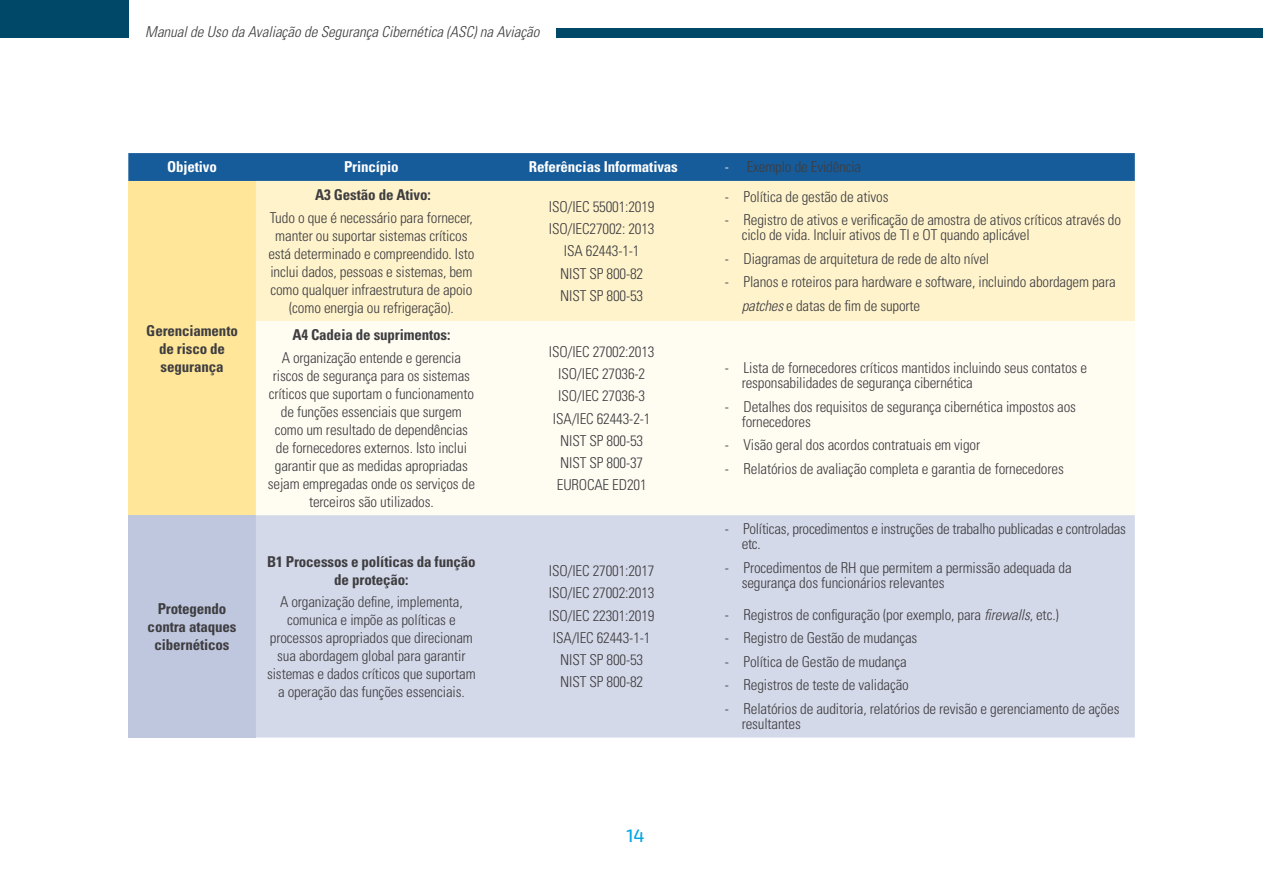
<style>
.page{position:relative;width:1263px;height:893px;background:#fff}
.page>*{position:absolute;margin:0;border:0;box-sizing:border-box;transform-origin:0 0}
.t1{font:500 18px "Exo 2";color:#00a7e3}
.t2{font:300 condensed 15px/18px "Univers LT Std";letter-spacing:-.01em;color:#3e3d40}
.t3{font:700 condensed 15px/18px "Univers LT Std";letter-spacing:-.01em;color:#3e3d40;text-align:center}
.t4{font:italic 300 condensed 15px "Univers LT Std";color:#3e3d40}
.t5{font:700 condensed 15px "Univers LT Std";letter-spacing:-.01em;color:#fff}
.s1{color:#fff}
.s2{font-style:italic}
</style>
<div class="page">
<div style="left:0;top:0;width:128px;height:38px;background:#004867"></div>
<div style="left:556px;top:29px;width:707px;height:9px;background:#004867"></div>
<svg style="left:128px;top:153px;width:1007px;height:28px;background:#175b9a"></svg>
<div style="left:128px;top:181px;width:128px;height:334px;background:#ffe699"></div>
<div style="left:256px;top:181px;width:879px;height:140px;background:#fff3cc"></div>
<div style="left:256px;top:321px;width:879px;height:194px;background:#fffcf2"></div>
<div style="left:128px;top:515px;width:128px;height:222px;background:#bfc7df"></div>
<div style="left:256px;top:515px;width:879px;height:222px;background:#d4d9e9"></div>
<p class="t4" style="left:145px;top:23px;width:396px">Manual de Uso da Avaliação de Segurança Cibernética (ASC) na Aviação</p>
<p class="t5" style="left:167px;top:158px;width:51px">Objetivo</p>
<p class="t5" style="left:344px;top:158px;width:56px">Princípio</p>
<p class="t5" style="left:529px;top:158px;width:151px">Referências Informativas</p>
<p class="t2" style="left:725px;top:158px;width:138px"><span class="s1">-</span> Exemplo de Evidência</p>
<p class="t3" style="left:146px;top:321px;width:93px">Gerenciamento de risco de segurança</p>
<p class="t3" style="left:148px;top:599px;width:90px">Protegendo contra ataques cibernéticos</p>
<p class="t3" style="left:315px;top:186px;width:117px">A3 Gestão de Ativo:</p>
<p class="t2" style="left:268px;top:208px;width:208px;text-align:center">Tudo o que é necessário para fornecer, manter ou suportar sistemas críticos está determinado e compreendido. Isto inclui dados, pessoas e sistemas, bem como qualquer infraestrutura de apoio (como energia ou refrigeração).</p>
<p class="t2" style="left:549px;top:196px;width:107px;line-height:22.2px;text-align:center">ISO/IEC 55001:2019<br>ISO/IEC27002: 2013<br>ISA 62443-1-1<br>NIST SP 800-82<br>NIST SP 800-53</p>
<p class="t3" style="left:292px;top:326px;width:160px">A4 Cadeia de suprimentos:</p>
<p class="t2" style="left:268px;top:348px;width:209px;text-align:center">A organização entende e gerencia riscos de segurança para os sistemas críticos que suportam o funcionamento de funções essenciais que surgem como um resultado de dependências de fornecedores externos. Isto inclui garantir que as medidas apropriadas sejam empregadas onde os serviços de terceiros são utilizados.</p>
<p class="t2" style="left:549px;top:340px;width:107px;line-height:22.2px;text-align:center">ISO/IEC 27002:2013<br>ISO/IEC 27036-2<br>ISO/IEC 27036-3<br>ISA/IEC 62443-2-1<br>NIST SP 800-53<br>NIST SP 800-37<br>EUROCAE ED201</p>
<p class="t3" style="left:267px;top:552px;width:210px">B1 Processos e políticas da função de proteção:</p>
<p class="t2" style="left:267px;top:593px;width:210px;text-align:center">A organização define, implementa, comunica e impõe as políticas e processos apropriados que direcionam sua abordagem global para garantir sistemas e dados críticos que suportam a operação das funções essenciais.</p>
<p class="t2" style="left:549px;top:560px;width:107px;line-height:22.2px;text-align:center">ISO/IEC 27001:2017<br>ISO/IEC 27002:2013<br>ISO/IEC 22301:2019<br>ISA/IEC 62443-1-1<br>NIST SP 800-53<br>NIST SP 800-82</p>
<p class="t1" style="left:626px;top:825px;width:20px">14</p>
<p class="t2" style="left:725px;top:188px;width:165px">- Política de gestão de ativos</p>
<p class="t2" style="left:742px;top:213px;width:381px;line-height:15px;text-indent:-17px">- Registro de ativos e verificação de amostra de ativos críticos através do ciclo de vida. Incluir ativos de TI e OT quando aplicável</p>
<p class="t2" style="left:725px;top:250px;width:266px">- Diagramas de arquitetura de rede de alto nível</p>
<p class="t2" style="left:742px;top:270px;width:376px;line-height:23.4px;text-indent:-17px">- Planos e roteiros para hardware e software, incluindo abordagem para <span class="s2">patches</span> e datas de fim de suporte</p>
<p class="t2" style="left:742px;top:360px;width:347px;line-height:15px;text-indent:-17px">- Lista de fornecedores críticos mantidos incluindo seus contatos e responsabilidades de segurança cibernética</p>
<p class="t2" style="left:742px;top:399px;width:336px;line-height:15px;text-indent:-17px">- Detalhes dos requisitos de segurança cibernética impostos aos fornecedores</p>
<p class="t2" style="left:725px;top:436px;width:257px">- Visão geral dos acordos contratuais em vigor</p>
<p class="t2" style="left:725px;top:459px;width:341px">- Relatórios de avaliação completa e garantia de fornecedores</p>
<p class="t2" style="left:742px;top:522px;width:386px;line-height:15px;text-indent:-17px">- Políticas, procedimentos e instruções de trabalho publicadas e controladas etc.</p>
<p class="t2" style="left:742px;top:560px;width:332px;line-height:15px;text-indent:-17px">- Procedimentos de RH que permitem a permissão adequada da segurança dos funcionários relevantes</p>
<p class="t2" style="left:725px;top:606px;width:336px">- Registros de configuração (por exemplo, para <span class="s2">firewalls</span>, etc.)</p>
<p class="t2" style="left:725px;top:629px;width:194px">- Registro de Gestão de mudanças</p>
<p class="t2" style="left:725px;top:653px;width:184px">- Política de Gestão de mudança</p>
<p class="t2" style="left:725px;top:676px;width:186px">- Registros de teste de validação</p>
<p class="t2" style="left:742px;top:701px;width:379px;line-height:15px;text-indent:-17px">- Relatórios de auditoria, relatórios de revisão e gerenciamento de ações resultantes</p>
</div>
